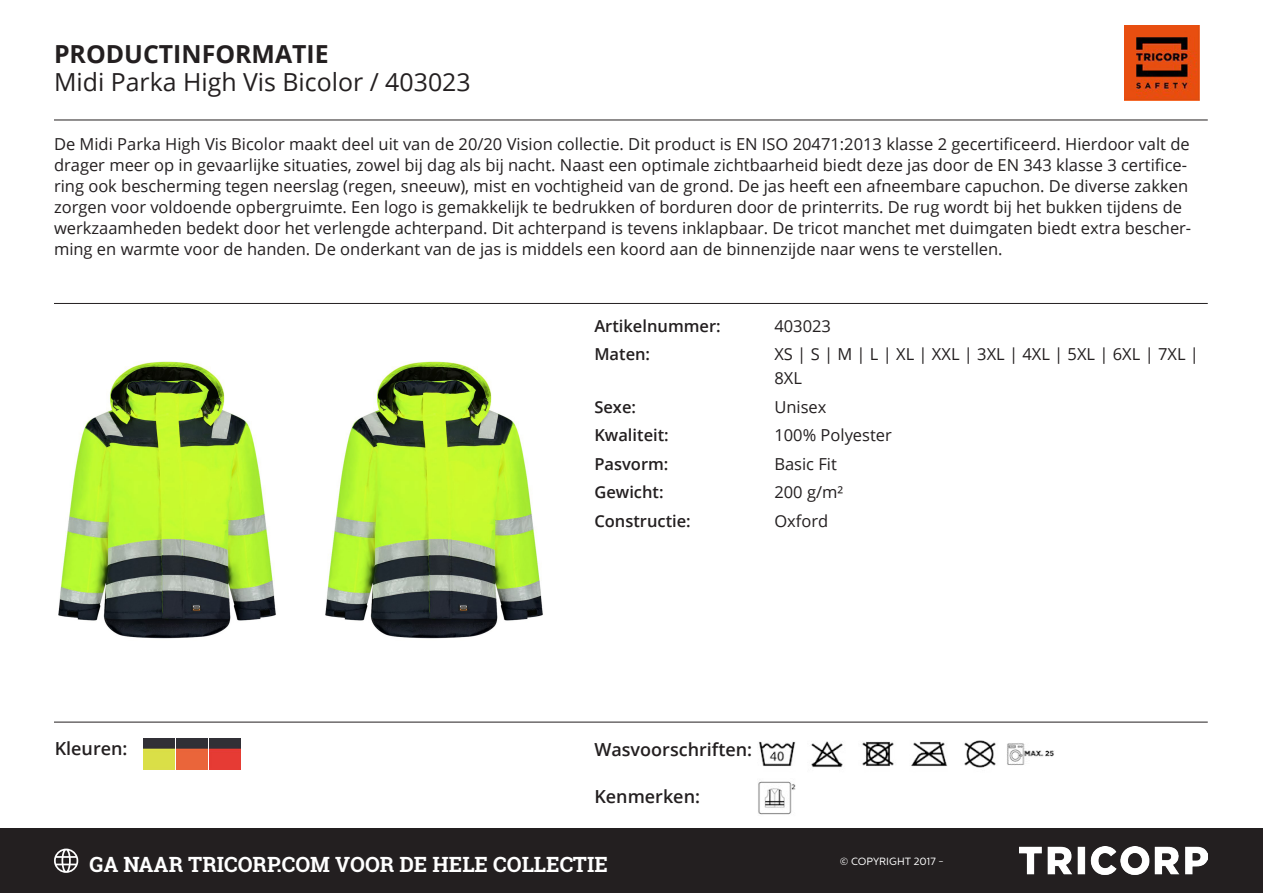
<style>
.page{position:relative;width:1263px;height:893px;background:#fff}
.page>*{position:absolute;margin:0;border:0;box-sizing:border-box;transform-origin:0 0}
.t1{font:24.9px "Open Sans";color:#231f20}
.t2{font:700 24.9px "Open Sans";color:#231f20}
.t3{font:700 21px "Roboto Slab";color:#fff}
.t4{font:600 18px "Open Sans";color:#231f20}
.Kenmerken{font:16.5px/21px "Open Sans";color:#231f20}
.Kenmerk{font:16.5px/24px "Open Sans";color:#231f20}
.Kenmerk-2{font:600 16.5px "Open Sans";color:#231f20}
.t5{font:10.5px "Centrale Sans";color:#fff}
</style>
<div class="page">
<img style="left:1124px;top:26px;width:75px;height:74px">
<img style="left:58px;top:361px;width:218px;height:278px">
<img style="left:325px;top:361px;width:218px;height:278px">
<img style="left:862px;top:741px;width:32px;height:25px">
<img style="left:758px;top:741px;width:38px;height:25px">
<img style="left:1007px;top:743px;width:47px;height:22px">
<img style="left:811px;top:741px;width:32px;height:27px">
<img style="left:964px;top:740px;width:32px;height:28px">
<img style="left:911px;top:741px;width:37px;height:25px">
<img style="left:758px;top:781px;width:38px;height:34px">
<img style="left:143px;top:738px;width:31px;height:31px">
<img style="left:176px;top:738px;width:31px;height:31px">
<img style="left:209px;top:738px;width:31px;height:31px">
<hr style="left:54px;top:120px;width:1154px;height:1px;background:#231f20">
<hr style="left:54px;top:303px;width:1154px;height:1px;background:#231f20">
<hr style="left:54px;top:722px;width:1154px;height:1px;background:#231f20">
<div style="left:0;top:828px;width:1263px;height:65px;background:#231f20"></div>
<svg style="left:54px;top:849px;width:24px;height:24px"></svg>
<img style="left:1020px;top:847px;width:188px;height:28px">
<p class="t2" style="left:54px;top:36px;width:276px">PRODUCTINFORMATIE</p>
<p class="t1" style="left:54px;top:65px;width:418px">Midi Parka High Vis Bicolor / 403023</p>
<p class="Kenmerken" style="left:54px;top:133px;width:1139px">De Midi Parka High Vis Bicolor maakt deel uit van de 20/20 Vision collectie. Dit product is EN ISO 20471:2013 klasse 2 gecertificeerd. Hierdoor valt de drager meer op in gevaarlijke situaties, zowel bij dag als bij nacht. Naast een optimale zichtbaarheid biedt deze jas door de EN 343 klasse 3 certifice&shy;ring ook bescherming tegen neerslag (regen, sneeuw), mist en vochtigheid van de grond. De jas heeft een afneembare capuchon. De diverse zakken zorgen voor voldoende opbergruimte. Een logo is gemakkelijk te bedrukken of borduren door de printerrits. De rug wordt bij het bukken tijdens de werkzaamheden bedekt door het verlengde achterpand. Dit achterpand is tevens inklapbaar. De tricot manchet met duimgaten biedt extra bescher&shy;ming en warmte voor de handen. De onderkant van de jas is middels een koord aan de binnenzijde naar wens te verstellen.</p>
<p class="t4" style="left:55px;top:736px;width:74px">Kleuren:</p>
<p class="Kenmerk-2" style="left:594px;top:314px;width:128px">Artikelnummer:</p>
<p class="Kenmerk" style="left:774px;top:313px;width:58px">403023</p>
<p class="Kenmerk-2" style="left:594px;top:343px;width:57px">Maten:</p>
<p class="Kenmerk" style="left:774px;top:342px;width:426px">XS | S | M | L | XL | XXL | 3XL | 4XL | 5XL | 6XL | 7XL |<br>8XL</p>
<p class="Kenmerk-2" style="left:594px;top:395px;width:43px">Sexe:</p>
<p class="Kenmerk" style="left:774px;top:394px;width:54px">Unisex</p>
<p class="Kenmerk-2" style="left:594px;top:424px;width:76px">Kwaliteit:</p>
<p class="Kenmerk" style="left:774px;top:423px;width:119px">100% Polyester</p>
<p class="Kenmerk-2" style="left:594px;top:452px;width:76px">Pasvorm:</p>
<p class="Kenmerk" style="left:774px;top:451px;width:64px">Basic Fit</p>
<p class="Kenmerk-2" style="left:594px;top:481px;width:71px">Gewicht:</p>
<p class="Kenmerk" style="left:774px;top:480px;width:70px">200 g/m²</p>
<p class="Kenmerk-2" style="left:594px;top:509px;width:98px">Constructie:</p>
<p class="Kenmerk" style="left:774px;top:508px;width:55px">Oxford</p>
<p class="t4" style="left:594px;top:737px;width:159px">Wasvoorschriften:</p>
<p class="t4" style="left:594px;top:784px;width:107px">Kenmerken:</p>
<p class="t3" style="left:90px;top:850px;width:520px">GA NAAR TRICORP.COM VOOR DE HELE COLLECTIE</p>
<p class="t5" style="left:840px;top:855px;width:106px">© COPYRIGHT 2017 -</p>
</div>
